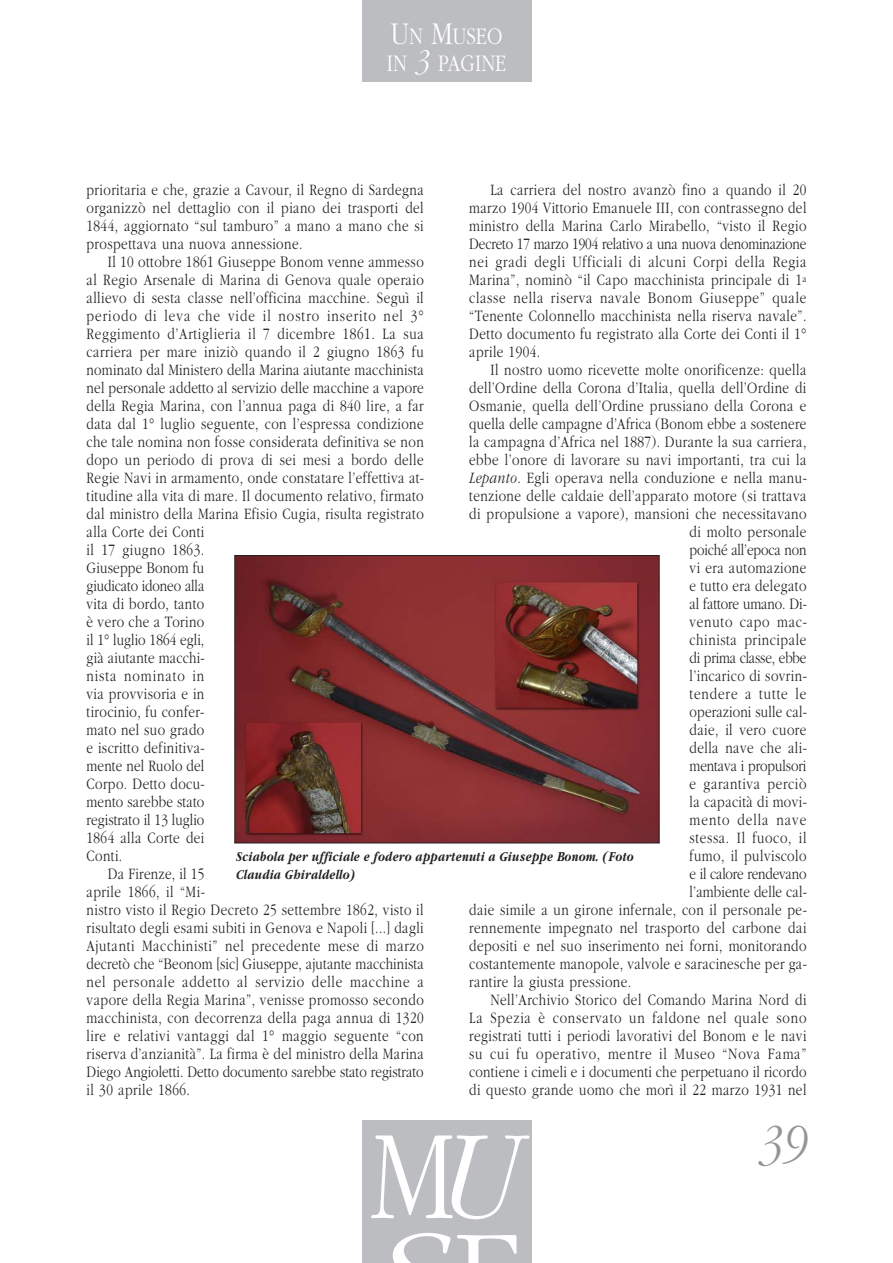
<style>
.page{position:relative;width:893px;height:1263px;background:#fff}
.page>*{position:absolute;margin:0;border:0;box-sizing:border-box;transform-origin:0 0}
.t1{font:300 132px "Garamond";color:#fff;scale:.8 1}
.t2{font:italic 300 54px "Garamond";color:#939598;scale:.8 1}
.t3{font:300 24.75px "Garamond";color:#fff;scale:.8 1}
.t4{font:300 16.5px/18px "Garamond";letter-spacing:.035em;color:#231f20;text-align:justify;scale:.8 1}
.t5{font:300 16.5px "Garamond";letter-spacing:-.01em;color:#231f20;scale:.8 1}
.t6{font:300 16.5px "Garamond";letter-spacing:.015em;color:#231f20;scale:.8 1}
.t7{font:300 16.5px "Garamond";color:#231f20;scale:.8 1}
.t8{font:300 16.5px "Garamond";letter-spacing:-.005em;color:#231f20;scale:.8 1}
.t9{font:300 16.5px "Garamond";letter-spacing:.065em;color:#231f20;scale:.8 1}
.t10{font:300 16.5px "Garamond";letter-spacing:.055em;color:#231f20;scale:.8 1}
.t11{font:300 16.5px "Garamond";letter-spacing:.075em;color:#231f20;scale:.8 1}
.t12{font:italic 700 14.25px/18px "Garamond";letter-spacing:.03em;color:#231f20;scale:.8 1}
.s1{font-size:33px}
.s2{font-style:italic;font-size:33px}
.s3{font-style:italic}
</style>
<div class="page">
<div style="left:362px;top:0;width:169px;height:82px;background:#bcbdc0"></div>
<div style="left:362px;top:1121px;width:169px;height:142px;background:#bcbdc0"></div>
<img style="left:236px;top:557px;width:422px;height:284px">
<div style="left:234px;top:555px;width:426px;height:288px;border:1px solid #231f20"></div>
<p class="t3" style="left:391px;top:26px;width:141px"><span class="s1">U</span>N <span class="s1">M</span>USEO</p>
<p class="t3" style="left:387px;top:53px;width:151px">IN <span class="s2">3</span> PAGINE</p>
<p class="t4" style="left:87px;top:182px;width:423px">prioritaria e che, grazie a Cavour, il Regno di Sardegna organizzò nel dettaglio con il piano dei trasporti del 1844, aggiornato “sul tamburo” a mano a mano che si prospettava una nuova annessione.</p>
<p class="t4" style="left:87px;top:254px;width:424px;text-align:left;text-indent:21px">Il 10 ottobre 1861 Giuseppe Bonom venne ammesso al Regio Arsenale di Marina di Genova quale operaio allievo di sesta classe nell’officina macchine. Seguì il periodo di leva che vide il nostro inserito nel 3° Reggimento d’Artiglieria il 7 dicembre 1861. La sua carriera per mare iniziò quando il 2 giugno 1863 fu nominato dal Ministero della Marina aiutante macchinista nel personale addetto al servizio delle macchine a vapore della Regia Marina, con l’annua paga di 840 lire, a far data dal 1° luglio seguente, con l’espressa condizione che tale nomina non fosse considerata definitiva se non dopo un periodo di prova di sei mesi a bordo delle Regie Navi in armamento, onde constatare l’effettiva at&shy;titudine alla vita di mare. Il documento relativo, firmato dal ministro della Marina Efisio Cugia, risulta registrato alla Corte dei Conti<br>il 17 giugno 1863.<br>Giuseppe Bonom fu<br>giudicato idoneo alla<br>vita di bordo, tanto<br>è vero che a Torino<br>il 1° luglio 1864 egli,<br>già aiutante macchi-<br>nista nominato in<br>via provvisoria e in<br>tirocinio, fu confer-<br>mato nel suo grado<br>e iscritto definitiva-<br>mente nel Ruolo del<br>Corpo. Detto docu-<br>mento sarebbe stato<br>registrato il 13 luglio<br>1864 alla Corte dei<br>Conti.</p>
<p class="t4" style="left:87px;top:866px;width:423px;text-align:left;text-indent:21px">Da Firenze, il 15<br>aprile 1866, il “Mi-<br>nistro visto il Regio Decreto 25 settembre 1862, visto il risultato degli esami subiti in Genova e Napoli [...] dagli Ajutanti Macchinisti” nel precedente mese di marzo decretò che “Beonom [sic] Giuseppe, ajutante macchinista nel personale addetto al servizio delle macchine a vapore della Regia Marina”, venisse promosso secondo macchinista, con decorrenza della paga annua di 1320 lire e relativi vantaggi dal 1° maggio seguente “con riserva d’anzianità”. La firma è del ministro della Marina Diego Angioletti. Detto documento sarebbe stato registrato il 30 aprile 1866.</p>
<p class="t4" style="left:469px;top:182px;width:423px;text-indent:21px">La carriera del nostro avanzò fino a quando il 20 marzo 1904 Vittorio Emanuele III, con contrassegno del ministro della Marina Carlo Mirabello, “visto il Regio Decreto 17 marzo 1904 relativo a una nuova denominazione nei gradi degli Ufficiali di alcuni Corpi della Regia Marina”, nominò “il Capo macchinista principale di 1<sup>a </sup>classe nella riserva navale Bonom Giuseppe” quale “Tenente Colonnello macchinista nella riserva navale”.<br>Detto documento fu registrato alla Corte dei Conti il 1° aprile 1904.</p>
<p class="t4" style="left:490px;top:362px;width:396px">Il nostro uomo ricevette molte onorificenze: quella</p>
<p class="t4" style="left:469px;top:380px;width:423px">dell’Ordine della Corona d’Italia, quella dell’Ordine di</p>
<p class="t4" style="left:469px;top:398px;width:423px">Osmanie, quella dell’Ordine prussiano della Corona e</p>
<p class="t4" style="left:469px;top:416px;width:423px">quella delle campagne d’Africa (Bonom ebbe a sostenere</p>
<p class="t4" style="left:469px;top:434px;width:423px">la campagna d’Africa nel 1887). Durante la sua carriera,</p>
<p class="t4" style="left:469px;top:452px;width:423px">ebbe l’onore di lavorare su navi importanti, tra cui la</p>
<p class="t4" style="left:469px;top:470px;width:424px"><span class="s3">Lepanto</span>. Egli operava nella conduzione e nella manu-</p>
<p class="t4" style="left:469px;top:488px;width:423px">tenzione delle caldaie dell’apparato motore (si trattava</p>
<p class="t4" style="left:469px;top:506px;width:423px">di propulsione a vapore), mansioni che necessitavano</p>
<p class="t4" style="left:690px;top:524px;width:148px">di molto personale</p>
<p class="t5" style="left:690px;top:543px;width:148px">poiché all’epoca non</p>
<p class="t4" style="left:690px;top:560px;width:148px">vi era automazione</p>
<p class="t4" style="left:690px;top:578px;width:148px">e tutto era delegato</p>
<p class="t7" style="left:690px;top:597px;width:148px">al fattore umano. Di-</p>
<p class="t10" style="left:690px;top:615px;width:148px">venuto capo mac-</p>
<p class="t4" style="left:690px;top:632px;width:148px">chinista principale</p>
<p class="t5" style="left:690px;top:651px;width:148px">di prima classe, ebbe</p>
<p class="t4" style="left:690px;top:668px;width:148px">l’incarico di sovrin-</p>
<p class="t9" style="left:690px;top:687px;width:148px">tendere a tutte le</p>
<p class="t6" style="left:690px;top:705px;width:148px">operazioni sulle cal-</p>
<p class="t4" style="left:690px;top:722px;width:148px">daie, il vero cuore</p>
<p class="t4" style="left:690px;top:740px;width:148px">della nave che ali-</p>
<p class="t8" style="left:690px;top:759px;width:147px">mentava i propulsori</p>
<p class="t4" style="left:690px;top:776px;width:148px">e garantiva perciò</p>
<p class="t4" style="left:690px;top:794px;width:148px">la capacità di movi-</p>
<p class="t11" style="left:690px;top:813px;width:148px">mento della nave</p>
<p class="t4" style="left:690px;top:830px;width:148px">stessa. Il fuoco, il</p>
<p class="t4" style="left:690px;top:848px;width:148px">fumo, il pulviscolo</p>
<p class="t5" style="left:690px;top:867px;width:148px">e il calore rendevano</p>
<p class="t6" style="left:690px;top:885px;width:148px">l’ambiente delle cal-</p>
<p class="t4" style="left:469px;top:902px;width:424px">daie simile a un girone infernale, con il personale pe-</p>
<p class="t4" style="left:469px;top:920px;width:423px">rennemente impegnato nel trasporto del carbone dai</p>
<p class="t4" style="left:469px;top:938px;width:423px">depositi e nel suo inserimento nei forni, monitorando</p>
<p class="t4" style="left:469px;top:956px;width:424px">costantemente manopole, valvole e saracinesche per ga-</p>
<p class="t4" style="left:469px;top:974px;width:204px">rantire la giusta pressione.</p>
<p class="t4" style="left:469px;top:992px;width:423px;text-indent:21px">Nell’Archivio Storico del Comando Marina Nord di La Spezia è conservato un faldone nel quale sono registrati tutti i periodi lavorativi del Bonom e le navi su cui fu operativo, mentre il Museo “Nova Fama” contiene i cimeli e i documenti che perpetuano il ricordo di questo grande uomo che morì il 22 marzo 1931 nel</p>
<p class="t12" style="left:236px;top:849px;width:498px">Sciabola per ufficiale e fodero appartenuti a Giuseppe Bonom. (Foto<br>Claudia Ghiraldello)</p>
<p class="t1" style="left:370px;top:1124px;width:180px">M<span class="s3">U</span></p>
<p class="t2" style="left:759px;top:1122px;width:61px">39</p>
</div>
